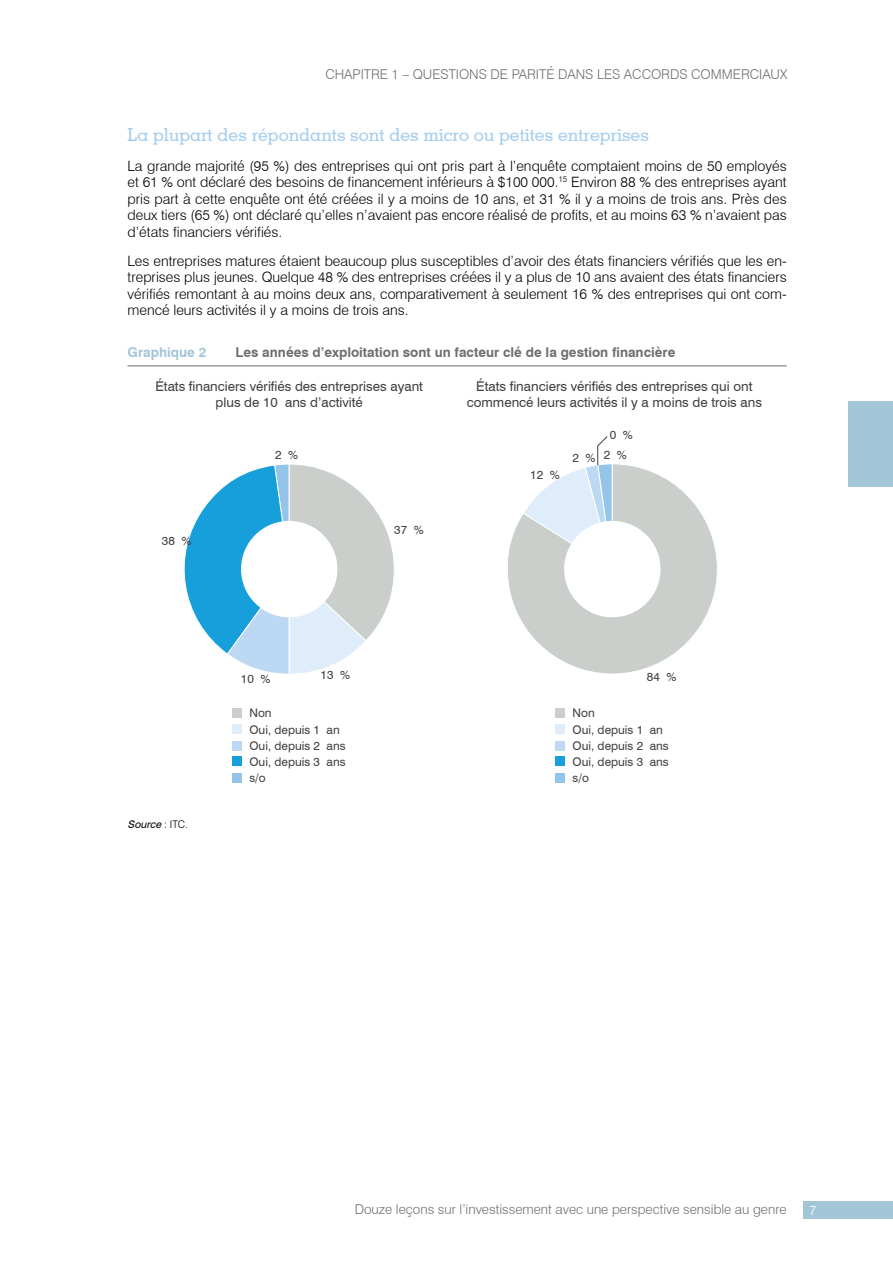
<style>
.page{position:relative;width:893px;height:1263px;background:#fff}
.page>*{position:absolute;margin:0;border:0;box-sizing:border-box;transform-origin:0 0}
.t1{font:500 18px "Geometric Slab 703 BT";color:#a3ccee}
.t2{font:300 14.25px/16.5px "Swiss 721 BT";color:#000;text-align:justify}
.t3{font:300 13.5px "Swiss 721 BT";color:#706f6f}
.t4{font:700 13.5px "Swiss 721 BT";color:#706f6f}
.t5{font:700 13.5px "Swiss 721 BT";color:#a3c5d8}
.t6{font:300 13.5px "Swiss 721 BT";color:#fff}
.t7{font:13.35px/16px "Swiss 721 BT";color:#403f3e;text-align:center}
.t8{font:11.85px/16.2px "Swiss 721 BT";color:#403f3e}
.t9{font:italic 10.5px "Swiss 721 BT";color:#000}
.s1{font-weight:300;font-style:normal}
</style>
<div class="page">
<div style="left:804px;top:1202px;width:89px;height:17px;background:#a3c5d8"></div>
<div style="left:848px;top:402px;width:45px;height:85px;background:#a3c5d8"></div>
<hr style="left:128px;top:365px;width:659px;height:1px;background:#706f6f">
<svg style="left:184px;top:464px;width:210px;height:210px"></svg>
<div style="left:233px;top:724px;width:9px;height:10px;background:#dfecf9"></div>
<div style="left:233px;top:741px;width:9px;height:9px;background:#bcd8f2"></div>
<div style="left:233px;top:708px;width:9px;height:9px;background:#cacfcb"></div>
<div style="left:233px;top:773px;width:9px;height:9px;background:#95c4eb"></div>
<div style="left:233px;top:756px;width:9px;height:10px;background:#169fdb"></div>
<div style="left:556px;top:724px;width:9px;height:10px;background:#dfecf9"></div>
<div style="left:556px;top:741px;width:9px;height:9px;background:#bcd8f2"></div>
<div style="left:556px;top:708px;width:9px;height:9px;background:#cacfcb"></div>
<div style="left:556px;top:773px;width:9px;height:9px;background:#95c4eb"></div>
<div style="left:556px;top:756px;width:9px;height:10px;background:#169fdb"></div>
<div style="left:241px;top:521px;width:96px;height:96px;background:#fff;border-radius:50%"></div>
<svg style="left:508px;top:436px;width:209px;height:238px"></svg>
<div style="left:564px;top:521px;width:96px;height:96px;background:#fff;border-radius:50%"></div>
<p class="t3" style="left:325px;top:66px;width:464px">CHAPITRE 1 – QUESTIONS DE PARITÉ DANS LES ACCORDS COMMERCIAUX</p>
<p class="t1" style="left:128px;top:124px;width:523px">La plupart des répondants sont des micro ou petites entreprises</p>
<p class="t2" style="left:128px;top:157px;width:661px">La grande majorité (95 %) des entreprises qui ont pris part à l’enquête comptaient moins de 50 employés et 61 % ont déclaré des besoins de financement inférieurs à $100 000.<sup>15</sup> Environ 88 % des entreprises ayant pris part à cette enquête ont été créées il y a moins de 10 ans, et 31 % il y a moins de trois ans. Près des deux tiers (65 %) ont déclaré qu’elles n’avaient pas encore réalisé de profits, et au moins 63 % n’avaient pas d’états financiers vérifiés.</p>
<p class="t2" style="left:128px;top:252px;width:661px">Les entreprises matures étaient beaucoup plus susceptibles d’avoir des états financiers vérifiés que les en&shy;treprises plus jeunes. Quelque 48 % des entreprises créées il y a plus de 10 ans avaient des états financiers vérifiés remontant à au moins deux ans, comparativement à seulement 16 % des entreprises qui ont com&shy;mencé leurs activités il y a moins de trois ans.</p>
<p class="t5" style="left:128px;top:344px;width:80px">Graphique 2</p>
<p class="t4" style="left:236px;top:344px;width:441px">Les années d’exploitation sont un facteur clé de la gestion financière</p>
<p class="t7" style="left:155px;top:378px;width:269px">États financiers vérifiés des entreprises ayant plus de 10 ans d’activité</p>
<p class="t7" style="left:467px;top:378px;width:297px">États financiers vérifiés des entreprises qui ont commencé leurs activités il y a moins de trois ans</p>
<p class="t8" style="left:162px;top:533px;width:31px">38 %</p>
<p class="t9" style="left:128px;top:817px;width:62px">Source <span class="s1">: I TC .</span></p>
<p class="t8" style="left:275px;top:447px;width:25px">2 %</p>
<p class="t8" style="left:394px;top:521px;width:31px">37 %</p>
<p class="t8" style="left:530px;top:467px;width:31px">12 %</p>
<p class="t8" style="left:610px;top:426px;width:25px">0 %</p>
<p class="t8" style="left:573px;top:448px;width:56px">2 % 2 %</p>
<p class="t8" style="left:241px;top:670px;width:31px">10 %</p>
<p class="t8" style="left:249px;top:705px;width:24px">Non</p>
<p class="t8" style="left:321px;top:667px;width:31px">13 %</p>
<p class="t8" style="left:647px;top:668px;width:31px">84 %</p>
<p class="t8" style="left:573px;top:705px;width:24px">Non</p>
<p class="t8" style="left:249px;top:722px;width:98px">Oui, depuis 1 an<br>Oui, depuis 2 ans</p>
<p class="t8" style="left:573px;top:722px;width:98px">Oui, depuis 1 an<br>Oui, depuis 2 ans</p>
<p class="t8" style="left:249px;top:753px;width:98px">Oui, depuis 3 ans</p>
<p class="t8" style="left:573px;top:753px;width:98px">Oui, depuis 3 ans</p>
<p class="t8" style="left:249px;top:770px;width:18px">s/o</p>
<p class="t8" style="left:573px;top:770px;width:18px">s/o</p>
<p class="t3" style="left:355px;top:1201px;width:433px">Douze leçons sur l’investissement avec une perspective sensible au genre</p>
<p class="t6" style="left:809px;top:1202px;width:9px">7</p>
</div>
